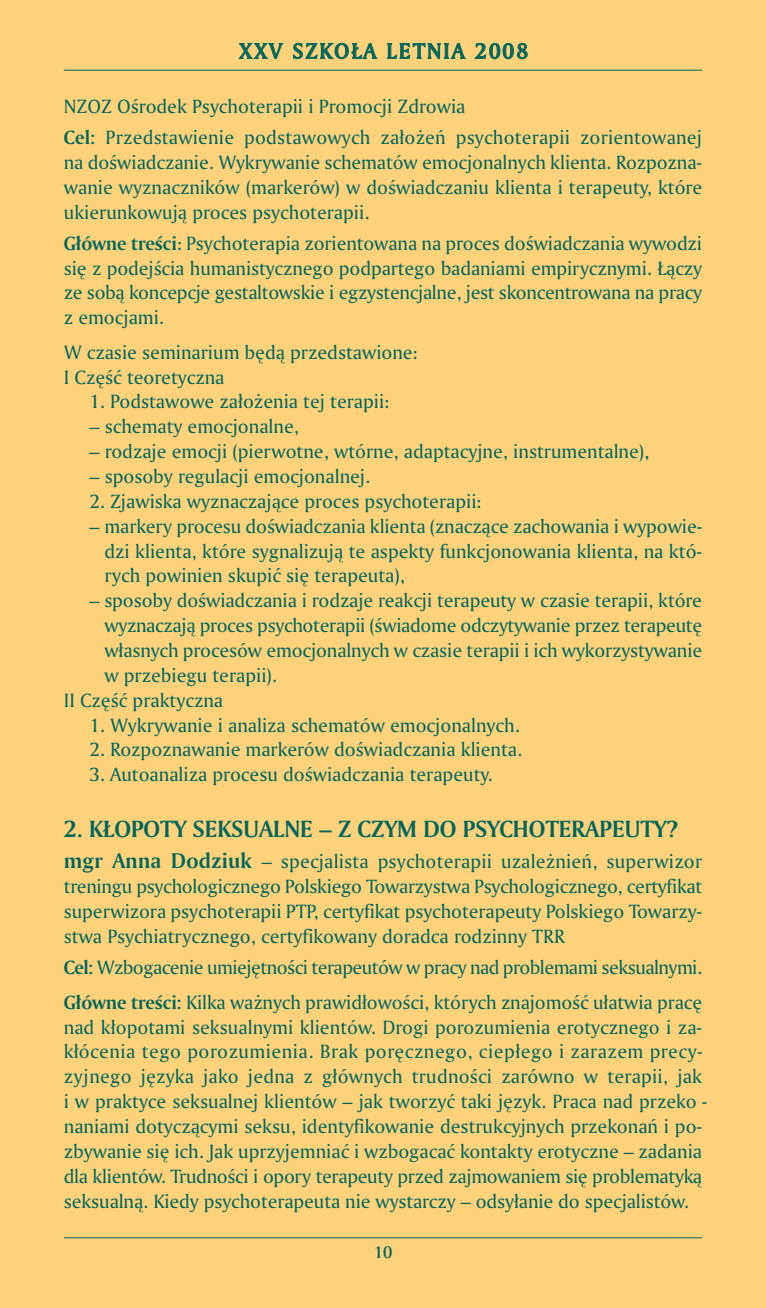
<style>
.page{position:relative;width:766px;height:1308px;background:#fff}
.page>*{position:absolute;margin:0;border:0;box-sizing:border-box;transform-origin:0 0}
.t1{font:24.75px "Amerigo PL Bold A";color:#00665c}
.t2{font:22.5px "Amerigo PL Medium A";letter-spacing:.09em;color:#00665c}
.t3{font:20.25px/24.8px "Amerigo PL Roman A";color:#00665c;text-align:justify}
.t4{font:20.25px/34.4px "Amerigo PL Roman A";letter-spacing:-.025em;color:#00665c}
.t5{font:18px "Amerigo PL Medium A";color:#00665c}
.s1{font-family:"Amerigo PL Bold A"}
.s2{font-family:"Amerigo PL Bold A";font-size:22.5px}
</style>
<div class="page">
<div style="left:0;top:0;width:765px;height:1307px;background:#fed17b"></div>
<hr style="left:64px;top:70px;width:638px;height:1px;background:#00665c">
<hr style="left:64px;top:1237px;width:638px;height:1px;background:#00665c">
<p class="t2" style="left:239px;top:43px;width:290px">XXV SZKOŁA LETNIA 2008</p>
<p class="t3" style="left:64px;top:92px;width:639px;line-height:31.3px">NZOZ OÊro dek Psy cho te ra pii i Pro mo cji Zdro wia<br><span class="s1">Cel:</span> Przed sta wie nie pod sta wo wych za ło ˝eƒ psy cho te ra pii zo rien to wa nej</p>
<p class="t3" style="left:64px;top:151px;width:639px">na do Êwiad cza nie. Wy kry wa nie sche ma tów emo cjo nal nych klien ta. Roz po zna - wa nie wy znacz ni ków (mar ke rów) w do Êwiad cza niu klien ta i te ra peu ty, któ re ukie run ko wu jà pro ces psy cho te ra pii.</p>
<p class="t3" style="left:64px;top:232px;width:639px"><span class="s1">Głów ne tre Êci</span>: Psy cho te ra pia zo rien to wa na na pro ces do Êwiad cza nia wy wo dzi si´ z po dej Êcia hu ma ni stycz ne go pod par te go ba da nia mi em pi rycz ny mi. Łà czy ze so bà kon cep cje ge stal tow skie i eg zy sten cjal ne, jest skon cen tro wa na na pra cy z emo cja mi.</p>
<p class="t3" style="left:64px;top:341px;width:355px">W cza sie se mi na rium b´ dà przed sta wio ne:<br>I Cz´Êç teo re tycz na</p>
<p class="t3" style="left:89px;top:391px;width:301px">1. Pod sta wo we za ło ˝e nia tej te ra pii:</p>
<p class="t3" style="left:89px;top:416px;width:211px">– sche ma ty emo cjo nal ne,</p>
<p class="t3" style="left:89px;top:441px;width:561px">– ro dza je emo cji (pier wot ne, wtór ne, ada pta cyj ne, in stru men tal ne),</p>
<p class="t3" style="left:89px;top:465px;width:282px">– spo so by re gu la cji emo cjo nal nej.</p>
<p class="t3" style="left:89px;top:490px;width:393px">2. Zja wi ska wy zna cza jà ce pro ces psy cho te ra pii:</p>
<p class="t3" style="left:104px;top:515px;width:599px;text-indent:-15px">– mar ke ry pro ce su do Êwiad cza nia klien ta (zna czà ce za cho wa nia i wy po wie - dzi klien ta, któ re sy gna li zu jà te aspek ty funk cjo no wa nia klien ta, na któ - rych po wi nien sku piç si´ te ra peu ta),</p>
<p class="t3" style="left:89px;top:590px;width:614px">– spo so by do Êwiad cza nia i ro dza je re ak cji te ra peu ty w cza sie te ra pii, któ re</p>
<p class="t3" style="left:104px;top:614px;width:599px">wy zna cza jà pro ces psy cho te ra pii (Êwia do me od czy ty wa nie przez te ra peu t´</p>
<p class="t3" style="left:104px;top:639px;width:599px">wła snych pro ce sów emo cjo nal nych w cza sie te ra pii i ich wy ko rzy sty wa nie</p>
<p class="t3" style="left:104px;top:664px;width:174px">w prze bie gu te ra pii).</p>
<p class="t3" style="left:64px;top:689px;width:161px">II Cz´Êç prak tycz na</p>
<p class="t3" style="left:89px;top:714px;width:432px">1. Wy kry wa nie i ana li za sche ma tów emo cjo nal nych.</p>
<p class="t3" style="left:89px;top:739px;width:434px">2. Roz po zna wa nie mar ke rów do Êwiad cza nia klien ta.</p>
<p class="t3" style="left:89px;top:764px;width:404px">3. Au to ana li za pro ce su do Êwiad cza nia te ra peu ty.</p>
<p class="t1" style="left:64px;top:819px;width:614px">2. KŁO PO TY SEK SU AL NE – Z CZYM DO PSY CHO TE RA PEU TY?</p>
<p class="t3" style="left:64px;top:851px;width:639px"><span class="s2">mgr An na Do dziuk</span> – spe cja li sta psy cho te ra pii uza le˝ nieƒ, su per wi zor tre nin gu psy cho lo gicz ne go Pol skie go To wa rzy stwa Psy cho lo gicz ne go, cer ty fi kat su per wi zo ra psy cho te ra pii PTP, cer ty fi kat psy cho te ra peu ty Pol skie go To wa rzy - stwa Psy chia trycz ne go, cer ty fi ko wa ny do rad ca ro dzin ny TRR</p>
<p class="t4" style="left:64px;top:952px;width:639px"><span class="s1">Cel:</span> Wzbo ga ce nie umie j´t no Êci te ra peu tów w pra cy nad pro ble ma mi sek su al ny mi.<br><span class="s1">Głów ne tre Êci:</span> Kil ka wa˝ nych pra wi dło wo Êci, któ rych zna jo moÊç uła twia pra c´</p>
<p class="t3" style="left:64px;top:1016px;width:644px;text-align:left">nad kło po ta mi sek su al ny mi klien tów. Dro gi po ro zu mie nia ero tycz ne go i za - kłó ce nia te go po ro zu mie nia. Brak po r´cz ne go, cie płe go i za ra zem pre cy - zyj ne go j´ zy ka ja ko jed na z głów nych trud no Êci za rów no w te ra pii, jak i w prak ty ce sek su al nej klien tów – jak two rzyç ta ki j´ zyk. Pra ca nad prze ko - na nia mi do ty czà cy mi sek su, iden ty fi ko wa nie de struk cyj nych prze ko naƒ i po - zby wa nie si´ ich. Jak uprzy jem niaç i wzbo ga caç kon tak ty ero tycz ne – za da nia dla klien tów. Trud no Êci i opo ry te ra peu ty przed zaj mo wa niem si´ pro ble ma ty kà sek su al nà. Kie dy psy cho te ra peu ta nie wy star czy – od sy ła nie do spe cja li stów.</p>
<p class="t5" style="left:373px;top:1245px;width:20px">10</p>
</div>
